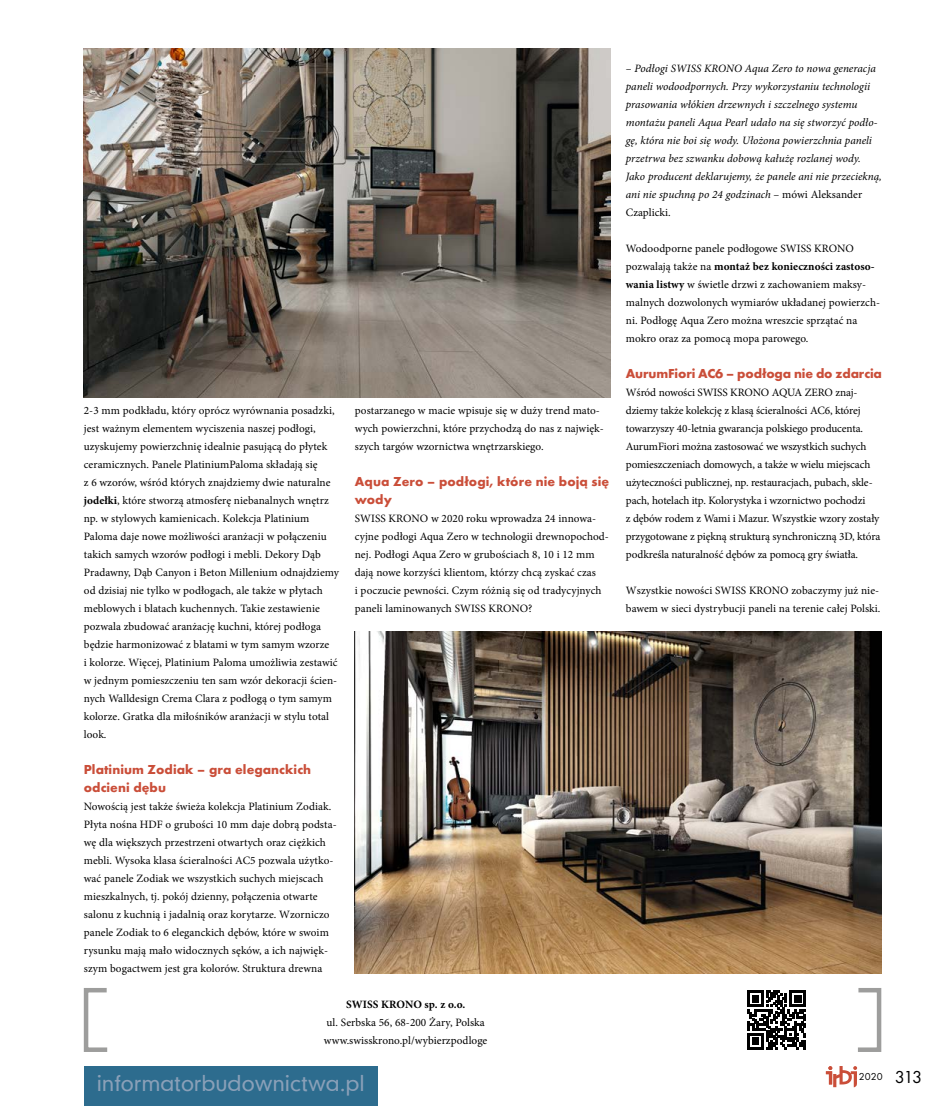
<style>
.page{position:relative;width:936px;height:1106px;background:#fff}
.page>*{position:absolute;margin:0;border:0;box-sizing:border-box;transform-origin:0 0}
.t1{font:21px "Geometric 706 Md EU";color:#8aa0b8}
.t2{font:700 13.5px/18px "Futura TEE";letter-spacing:.005em;color:#ca4e39}
.t3{font:11.25px/18px "Minion Pro";letter-spacing:.005em;color:#000}
.t4{font:italic 11.25px/18px "Minion Pro";color:#000}
.t5{font:700 11.25px "Minion Pro";letter-spacing:.005em;color:#000}
.t6{font:10.5px "Futura TEE";color:#000}
.s1{font-weight:700}
.s2{font-style:normal}
.s3{font-size:18px}
</style>
<div class="page">
<div style="left:84px;top:1066px;width:293px;height:40px;background:#2d6c8e"></div>
<svg style="left:825px;top:1066px;width:32px;height:21px"></svg>
<svg style="left:83px;top:988px;width:25px;height:64px"></svg>
<svg style="left:858px;top:988px;width:24px;height:64px"></svg>
<svg style="left:747px;top:990px;width:58px;height:59px"></svg>
<img style="left:84px;top:48px;width:527px;height:349px">
<img style="left:354px;top:631px;width:527px;height:342px">
<p class="t3" style="left:84px;top:401px;width:257px">2-3 mm podkładu, który oprócz wyrównania posadzki, jest ważnym elementem wyciszenia naszej podłogi, uzyskujemy powierzchnię idealnie pasującą do płytek ceramicznych. Panele PlatiniumPaloma składają się<br>z 6 wzorów, wśród których znajdziemy dwie naturalne <span class="s1">jodełki</span>, które stworzą atmosferę niebanalnych wnętrz np. w stylowych kamienicach. Kolekcja Platinium Paloma daje nowe możliwości aranżacji w połączeniu takich samych wzorów podłogi i mebli. Dekory Dąb Pradawny, Dąb Canyon i Beton Millenium odnajdziemy od dzisiaj nie tylko w podłogach, ale także w płytach meblowych i blatach kuchennych. Takie zestawienie pozwala zbudować aranżację kuchni, której podłoga będzie harmonizować z blatami w tym samym wzorze<br>i kolorze. Więcej, Platinium Paloma umożliwia zestawić w jednym pomieszczeniu ten sam wzór dekoracji ścien&shy;nych Walldesign Crema Clara z podłogą o tym samym kolorze. Gratka dla miłośników aranżacji w stylu total look.</p>
<p class="t2" style="left:84px;top:760px;width:229px">Platinium Zodiak – gra eleganckich odcieni dębu</p>
<p class="t3" style="left:84px;top:797px;width:254px">Nowością jest także świeża kolekcja Platinium Zodiak.<br>Płyta nośna HDF o grubości 10 mm daje dobrą podsta&shy;wę dla większych przestrzeni otwartych oraz ciężkich mebli. Wysoka klasa ścieralności AC5 pozwala użytko&shy;wać panele Zodiak we wszystkich suchych miejscach mieszkalnych, tj. pokój dzienny, połączenia otwarte salonu z kuchnią i jadalnią oraz korytarze. Wzorniczo panele Zodiak to 6 eleganckich dębów, które w swoim rysunku mają mało widocznych sęków, a ich najwięk&shy;szym bogactwem jest gra kolorów. Struktura drewna</p>
<p class="t3" style="left:355px;top:401px;width:250px">postarzanego w macie wpisuje się w duży trend mato&shy;wych powierzchni, które przychodzą do nas z najwięk&shy;szych targów wzornictwa wnętrzarskiego.</p>
<p class="t2" style="left:355px;top:472px;width:256px">Aqua Zero – podłogi, które nie boją się wody</p>
<p class="t3" style="left:355px;top:509px;width:256px">SWISS KRONO w 2020 roku wprowadza 24 innowa&shy;cyjne podłogi Aqua Zero w technologii drewnopochod&shy;nej. Podłogi Aqua Zero w grubościach 8, 10 i 12 mm dają nowe korzyści klientom, którzy chcą zyskać czas<br>i poczucie pewności. Czym różnią się od tradycyjnych paneli laminowanych SWISS KRONO?</p>
<p class="t5" style="left:346px;top:996px;width:121px">SWISS KRONO sp. z o.o.</p>
<p class="t3" style="left:324px;top:1013px;width:165px">ul. Serbska 56, 68-200 Żary, Polska www.swisskrono.pl/wybierzpodloge</p>
<h1 class="t1" style="left:97px;top:1069px;width:269px">informatorbudownictwa.pl</h1>
<p class="t4" style="left:625px;top:59px;width:257px"><span class="s2">–</span> Podłogi SWISS KRONO Aqua Zero to nowa generacja paneli wodoodpornych. Przy wykorzystaniu technologii prasowania włókien drzewnych i szczelnego systemu montażu paneli Aqua Pearl udało na się stworzyć podło&shy;gę, która nie boi się wody. Ułożona powierzchnia paneli przetrwa bez szwanku dobową kałużę rozlanej wody.<br>Jako producent deklarujemy, że panele ani nie przeciekną, ani nie spuchną po 24 godzinach <span class="s2">– mówi Aleksander Czaplicki.</span></p>
<p class="t3" style="left:625px;top:239px;width:256px">Wodoodporne panele podłogowe SWISS KRONO pozwalają także na <span class="s1">montaż bez konieczności zastoso&shy;wania listwy</span> w świetle drzwi z zachowaniem maksy&shy;malnych dozwolonych wymiarów układanej powierzch&shy;ni. Podłogę Aqua Zero można wreszcie sprzątać na mokro oraz za pomocą mopa parowego.</p>
<p class="t2" style="left:625px;top:364px;width:257px">AurumFiori AC6 – podłoga nie do zdarcia</p>
<p class="t3" style="left:625px;top:383px;width:256px">Wśród nowości SWISS KRONO AQUA ZERO znaj&shy;dziemy także kolekcję z klasą ścieralności AC6, której towarzyszy 40-letnia gwarancja polskiego producenta.<br>AurumFiori można zastosować we wszystkich suchych pomieszczeniach domowych, a także w wielu miejscach użyteczności publicznej, np. restauracjach, pubach, skle&shy;pach, hotelach itp. Kolorystyka i wzornictwo pochodzi<br>z dębów rodem z Wami i Mazur. Wszystkie wzory zostały przygotowane z piękną strukturą synchroniczną 3D, która podkreśla naturalność dębów za pomocą gry światła.</p>
<p class="t3" style="left:625px;top:581px;width:256px">Wszystkie nowości SWISS KRONO zobaczymy już nie&shy;bawem w sieci dystrybucji paneli na terenie całej Polski.</p>
<p class="t6" style="left:858px;top:1070px;width:65px">2020 <span class="s3">313</span></p>
</div>
